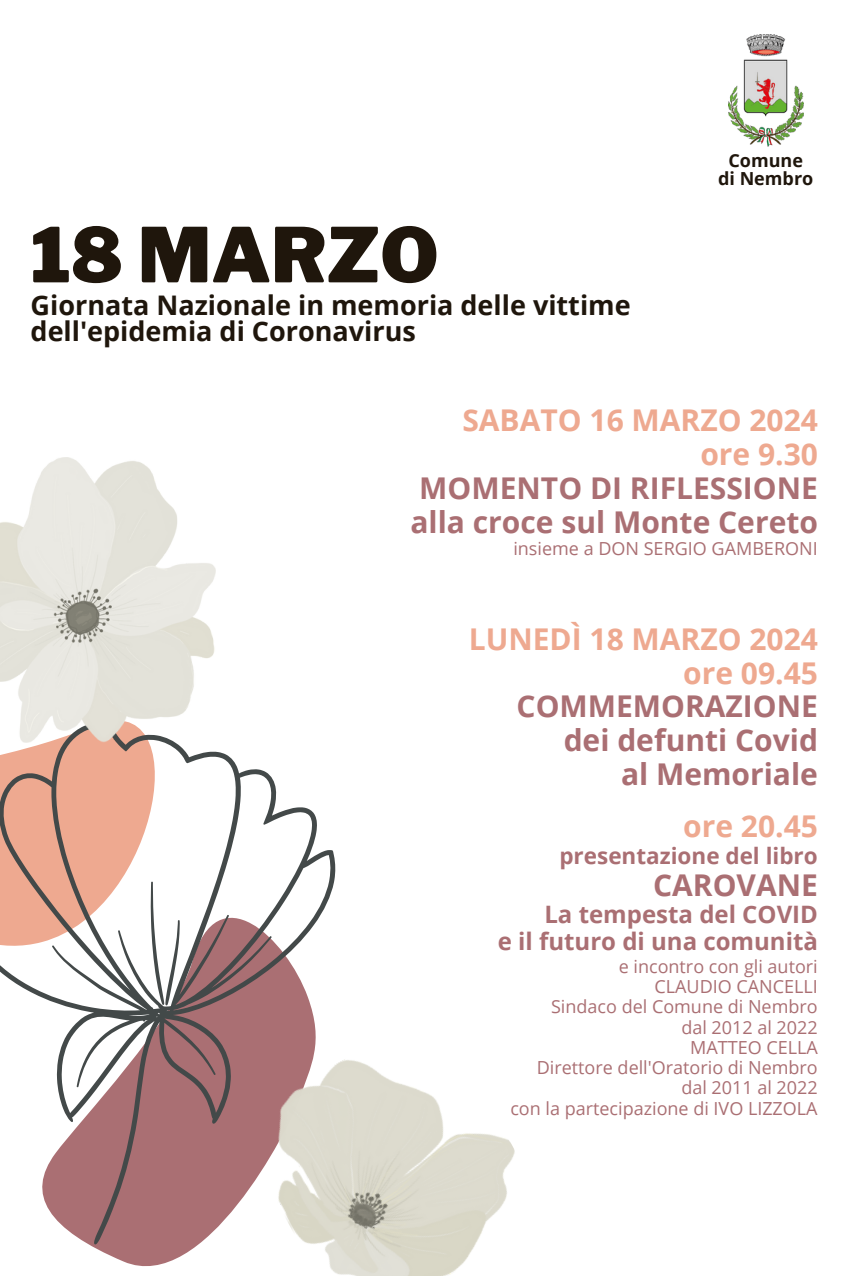
<style>
.page{position:relative;width:851px;height:1276px;background:#fff}
.page>*{position:absolute;margin:0;border:0;box-sizing:border-box;transform-origin:0 0}
.t1{font:900 75px "Libre Franklin";color:#1f160c}
.t2{font:700 30px/33.8px "Open Sans";color:#aa6f73;text-align:right}
.t3{font:700 30px "Open Sans";color:#eea990}
.t4{font:700 27px/25.8px "Open Sans";color:#1f160c}
.t5{font:700 24px "Open Sans";color:#aa6f73}
.t6{font:700 22.5px "Open Sans";color:#aa6f73}
.t7{font:18px "Open Sans";color:#aa6f73}
.t8{font:700 18px/18px "Open Sans";color:#1f160c;text-align:center}
.s1{color:#eea990}
</style>
<div class="page">
<img style="left:728px;top:34px;width:75px;height:112px">
<svg style="left:0;top:742px;width:336px;height:525px"></svg>
<svg style="left:132px;top:881px;width:51px;height:125px"></svg>
<img style="left:232px;top:1009px;width:283px;height:267px">
<img style="left:0;top:457px;width:215px;height:285px">
<h2 class="t1" style="left:31px;top:210px;width:409px">18 MARZO</h2>
<p class="t4" style="left:31px;top:292px;width:601px">Giornata Nazionale in memoria delle vittime dell'epidemia di Coronavirus</p>
<p class="t8" style="left:718px;top:151px;width:97px">Comune di Nembro</p>
<p class="t3" style="left:462px;top:399px;width:357px">SABATO 16 MARZO 2024</p>
<p class="t3" style="left:700px;top:433px;width:119px">ore 9.30</p>
<p class="t2" style="left:419px;top:470px;width:400px">MOMENTO DI RIFLESSIONE</p>
<p class="t2" style="left:410px;top:504px;width:409px">alla croce sul Monte Cereto</p>
<h2 class="t7" style="left:513px;top:536px;width:306px">insieme a DON SERGIO GAMBERONI</h2>
<p class="t2" style="left:469px;top:621px;width:350px"><span class="s1">LUNEDÌ 18 MARZO 2024 ore 09.45<br></span>COMMEMORAZIONE dei defunti Covid<br>al Memoriale</p>
<p class="t3" style="left:683px;top:805px;width:136px">ore 20.45</p>
<p class="t6" style="left:559px;top:840px;width:260px">presentazione del libro</p>
<p class="t2" style="left:653px;top:868px;width:166px">CAROVANE</p>
<p class="t5" style="left:544px;top:898px;width:275px">La tempesta del COVID</p>
<p class="t5" style="left:497px;top:925px;width:322px">e il futuro di una comunità</p>
<p class="t7" style="left:618px;top:953px;width:200px">e incontro con gli autori</p>
<p class="t7" style="left:654px;top:974px;width:165px">CLAUDIO CANCELLI</p>
<p class="t7" style="left:551px;top:994px;width:268px">Sindaco del Comune di Nembro</p>
<p class="t7" style="left:681px;top:1014px;width:138px">dal 2012 al 2022</p>
<p class="t7" style="left:690px;top:1034px;width:129px">MATTEO CELLA</p>
<p class="t7" style="left:537px;top:1055px;width:282px">Direttore dell'Oratorio di Nembro</p>
<p class="t7" style="left:681px;top:1075px;width:138px">dal 2011 al 2022</p>
<p class="t7" style="left:510px;top:1095px;width:309px">con la partecipazione di IVO LIZZOLA</p>
</div>
